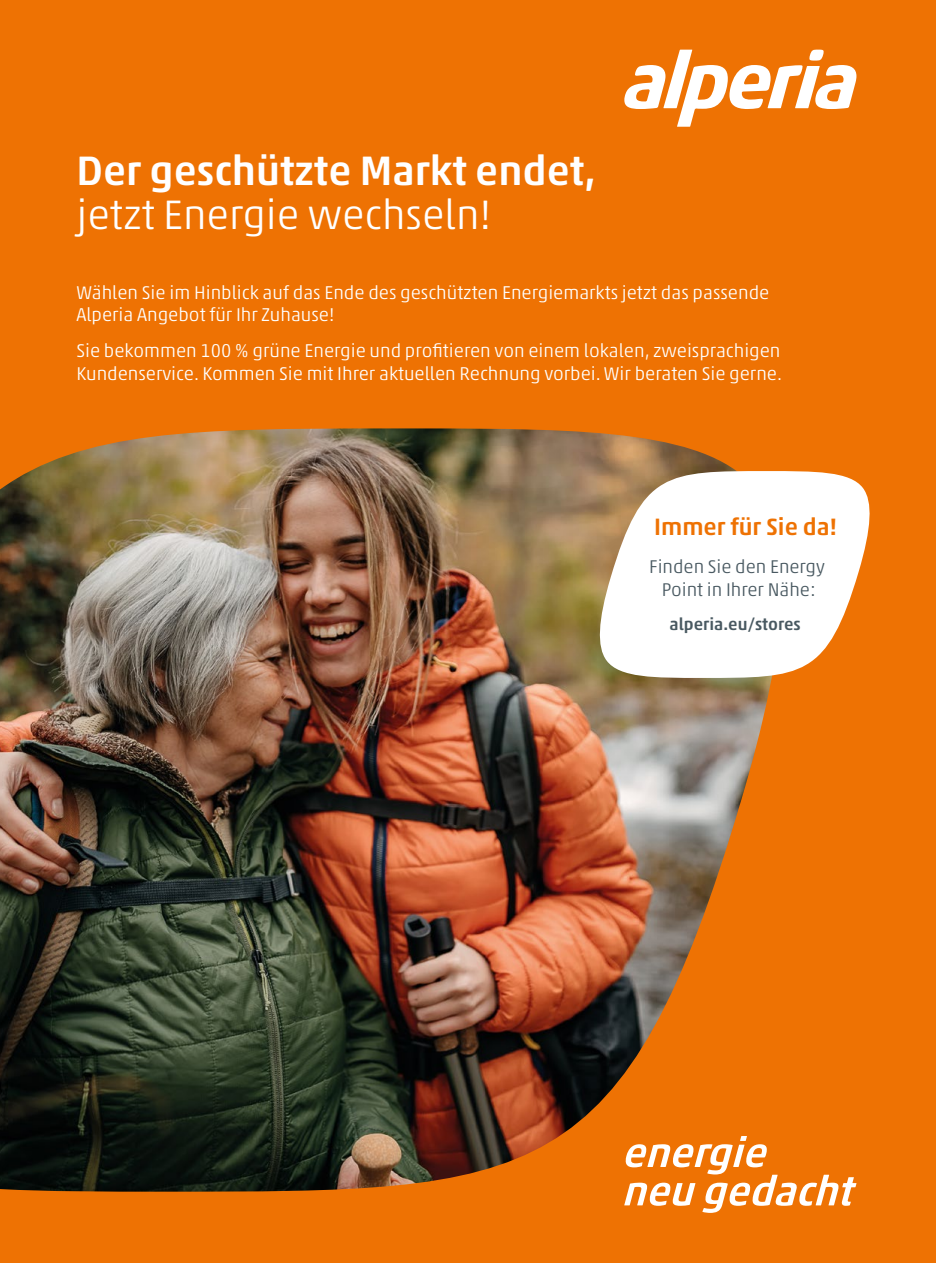
<style>
.page{position:relative;width:936px;height:1263px;background:#fff}
.page>*{position:absolute;margin:0;border:0;box-sizing:border-box;transform-origin:0 0}
.t1{font:500 41.7px "Akko Pro";color:#fff}
.t2{font:300 41.7px "Akko Pro";color:#fff}
.t3{font:500 24px "Akko Pro";color:#ee7203}
.t4{font:300 18.75px/22.5px "Akko Pro";color:#fff}
.t5{font:300 18.75px/23.4px "Akko Pro";color:#495961;text-align:center}
.t6{font:500 17.1px "Akko Pro";color:#495961}
</style>
<div class="page">
<div style="left:0;top:0;width:935px;height:1263px;background:#ee7203"></div>
<img style="left:0;top:428px;width:772px;height:764px">
<svg style="left:596px;top:471px;width:274px;height:207px;background:#f4e7da"></svg>
<svg style="left:624px;top:50px;width:232px;height:77px"></svg>
<svg style="left:624px;top:1136px;width:232px;height:77px"></svg>
<h1 class="t1" style="left:76px;top:145px;width:521px">Der geschützte Markt endet,</h1>
<h1 class="t2" style="left:76px;top:190px;width:416px">jetzt Energie wechseln!</h1>
<p class="t4" style="left:76px;top:281px;width:694px">Wählen Sie im Hinblick auf das Ende des geschützten Energiemarkts jetzt das passende<br>Alperia Angebot für Ihr Zuhause!</p>
<p class="t4" style="left:76px;top:339px;width:707px">Sie bekommen 100 % grüne Energie und profitieren von einem lokalen, zweisprachigen<br>Kundenservice. Kommen Sie mit Ihrer aktuellen Rechnung vorbei. Wir beraten Sie gerne.</p>
<p class="t3" style="left:654px;top:512px;width:184px">Immer für Sie da!</p>
<p class="t5" style="left:649px;top:554px;width:177px">Finden Sie den Energy<br>Point in Ihrer Nähe:</p>
<p class="t6" style="left:669px;top:614px;width:133px">alperia.eu/stores</p>
</div>
